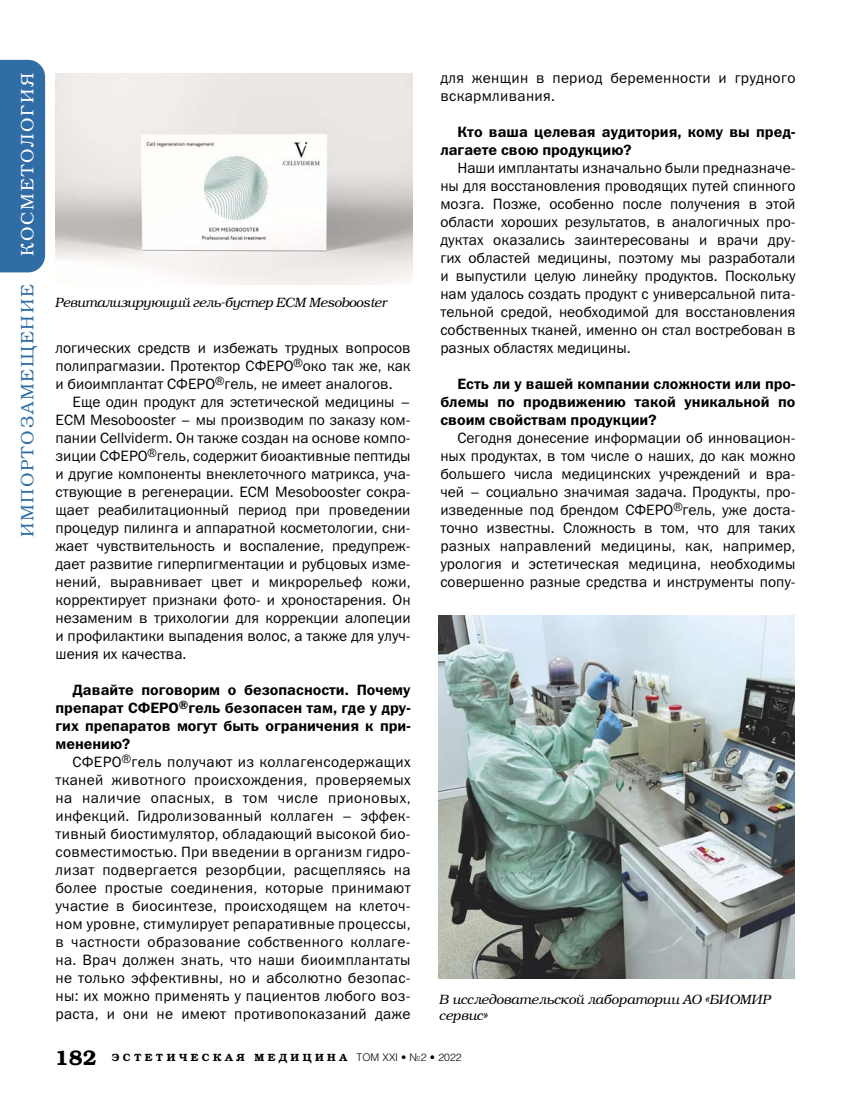
<style>
.page{position:relative;width:851px;height:1106px;background:#fff}
.page>*{position:absolute;margin:0;border:0;box-sizing:border-box;transform-origin:0 0}
.t1{font:18px "Bookman C";letter-spacing:.1em;color:#306da6}
.t2{font:18px "Bookman C";letter-spacing:.1em;color:#fff}
.t3{font:15px/18px "Franklin Gothic Book C";color:#000;text-align:justify}
.t4{font:15px/18px "Franklin Gothic Demi C";color:#000;text-align:justify}
.t5{font:15px/18px "Franklin Gothic Book C";letter-spacing:.02em;color:#000}
.t6{font:italic 13.5px/16.5px "Bookman C";letter-spacing:-.01em;color:#000}
.t7{font:700 10.5px "Bookman C";letter-spacing:.33em;color:#000}
.s1{font-size:21px}
.s2{font-family:"Helios Light C";font-weight:400}
</style>
<div class="page">
<div style="left:0;top:60px;width:45px;height:212px;background:#306da6"></div>
<img style="left:56px;top:73px;width:356px;height:211px">
<img style="left:439px;top:615px;width:355px;height:363px">
<p class="t2" style="left:20px;top:256px;width:184px;rotate:-90deg">КОСМЕТОЛОГИЯ</p>
<p class="t1" style="left:20px;top:537px;width:255px;rotate:-90deg">ИМПОРТОЗАМЕЩЕНИЕ</p>
<p class="t6" style="left:55px;top:296px;width:333px">Ревитализирующий гель-бустер ECM Mesobooster</p>
<p class="t3" style="left:56px;top:340px;width:356px">логических средств и избежать трудных вопросов полипрагмазии. Протектор СФЕРО<sup>®</sup>око так же, как и биоимплантат СФЕРО<sup>®</sup>гель, не имеет аналогов.</p>
<p class="t3" style="left:55px;top:394px;width:356px;text-indent:17px">Еще один продукт для эстетической медицины – ECM Mesobooster – мы производим по заказу ком&shy;пании Cellviderm. Он также создан на основе компо&shy;зиции СФЕРО<sup>®</sup>гель, содержит биоактивные пептиды и другие компоненты внеклеточного матрикса, уча&shy;ствующие в регенерации. ECM Mesobooster сокра&shy;щает реабилитационный период при проведении процедур пилинга и аппаратной косметологии, сни&shy;жает чувствительность и воспаление, предупреж&shy;дает развитие гиперпигментации и рубцовых изме&shy;нений, выравнивает цвет и микрорельеф кожи, корректирует признаки фото- и хроностарения. Он незаменим в трихологии для коррекции алопеции и профилактики выпадения волос, а также для улуч&shy;шения их качества.</p>
<p class="t4" style="left:55px;top:682px;width:356px;text-indent:17px">Давайте поговорим о безопасности. Почему препарат СФЕРО<sup>®</sup>гель безопасен там, где у дру&shy;гих препаратов могут быть ограничения к при&shy;менению?</p>
<p class="t3" style="left:56px;top:754px;width:356px;text-indent:17px">СФЕРО<sup>®</sup>гель получают из коллагенсодержащих тканей животного происхождения, проверяемых на наличие опасных, в том числе прионовых, инфекций. Гидролизованный коллаген – эффек&shy;тивный биостимулятор, обладающий высокой био&shy;совместимостью. При введении в организм гидро&shy;лизат подвергается резорбции, расщепляясь на более простые соединения, которые принимают участие в биосинтезе, происходящем на клеточ&shy;ном уровне, стимулирует репаративные процессы, в частности образование собственного коллаге&shy;на. Врач должен знать, что наши биоимплантаты не только эффективны, но и абсолютно безопас&shy;ны: их можно применять у пациентов любого воз&shy;раста, и они не имеют противопоказаний даже</p>
<p class="t5" style="left:440px;top:70px;width:356px">для женщин в период беременности и грудного вскармливания.</p>
<p class="t4" style="left:440px;top:124px;width:356px;text-indent:17px">Кто ваша целевая аудитория, кому вы пред&shy;лагаете свою продукцию?</p>
<p class="t3" style="left:440px;top:160px;width:356px;text-indent:17px">Наши имплантаты изначально были предназначе&shy;ны для восстановления проводящих путей спинного мозга. Позже, особенно после получения в этой области хороших результатов, в аналогичных про&shy;дуктах оказались заинтересованы и врачи дру&shy;гих областей медицины, поэтому мы разработали и выпустили целую линейку продуктов. Поскольку нам удалось создать продукт с универсальной пита&shy;тельной средой, необходимой для восстановления собственных тканей, именно он стал востребован в разных областях медицины.</p>
<p class="t4" style="left:440px;top:376px;width:356px;text-indent:17px">Есть ли у вашей компании сложности или про&shy;блемы по продвижению такой уникальной по своим свойствам продукции?</p>
<p class="t3" style="left:440px;top:430px;width:356px;text-indent:17px">Сегодня донесение информации об инновацион&shy;ных продуктах, в том числе о наших, до как можно большего числа медицинских учреждений и вра&shy;чей – социально значимая задача. Продукты, про&shy;изведенные под брендом СФЕРО<sup>®</sup>гель, уже доста&shy;точно известны. Сложность в том, что для таких разных направлений медицины, как, например, урология и эстетическая медицина, необходимы совершенно разные средства и инструменты попу-</p>
<p class="t6" style="left:439px;top:992px;width:333px">В исследовательской лаборатории АО «БИОМИР сервис»</p>
<p class="t7" style="left:55px;top:1053px;width:408px"><span class="s1">182</span> ЭСТЕТИЧЕСКАЯ МЕДИЦИНА <span class="s2">ТОМ XXI • №2 • 2022</span></p>
</div>
